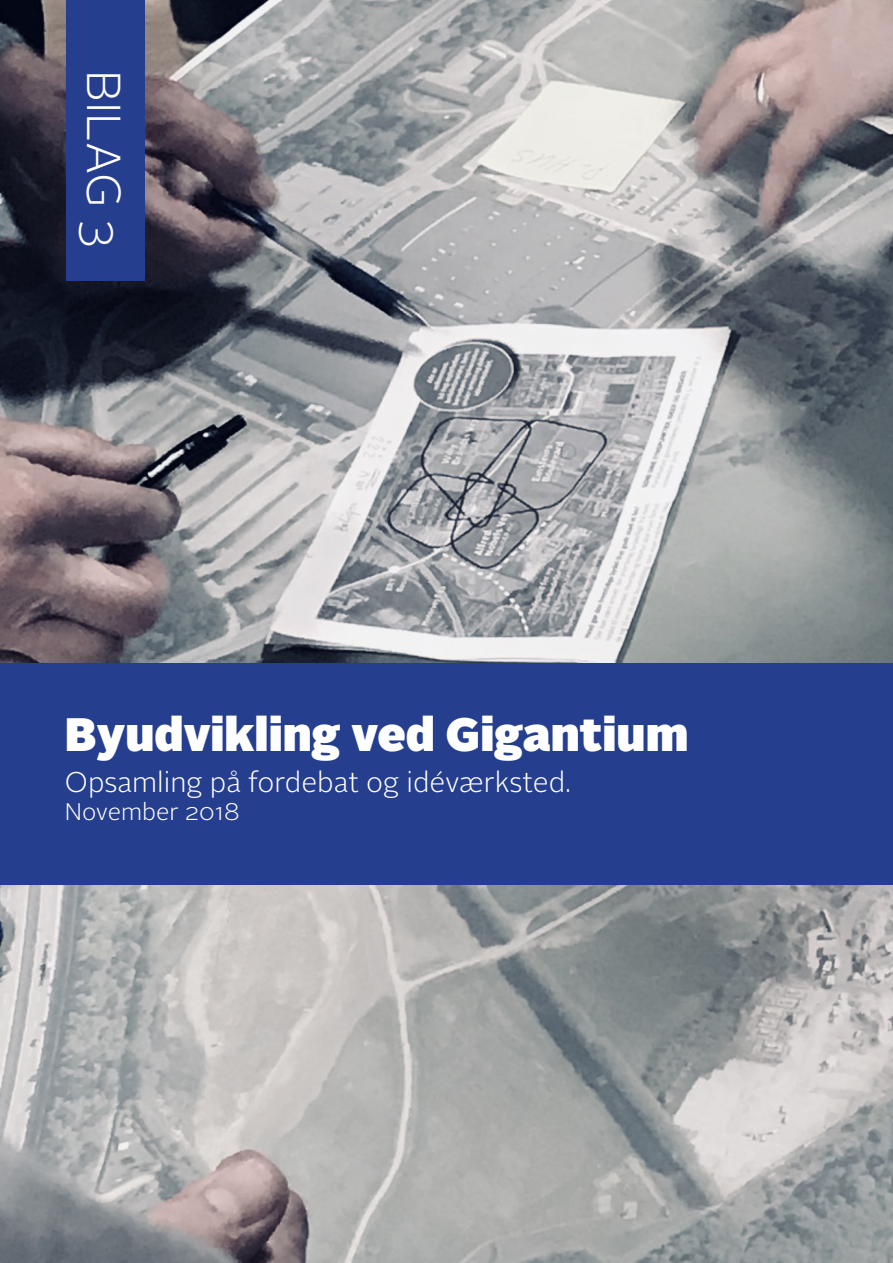
<style>
.page{position:relative;width:893px;height:1263px;background:#fff}
.page>*{position:absolute;margin:0;border:0;box-sizing:border-box;transform-origin:0 0}
.t1{font:300 47.55px "Alright Sans";color:#fff}
.t2{font:900 46.8px "Alright Sans";color:#fff}
.t3{font:300 28.5px "Alright Sans";color:#fff}
.t4{font:300 24px "Alright Sans";color:#fff}
</style>
<div class="page">
<img style="left:0;top:0;width:893px;height:1263px">
<div style="left:66px;top:0;width:79px;height:281px;background:#253f8e"></div>
<div style="left:0;top:663px;width:893px;height:221px;background:#253f8e"></div>
<p class="t1" style="left:136px;top:70px;width:178px;rotate:90deg">BILAG 3</p>
<p class="t2" style="left:65px;top:701px;width:625px">Byudvikling ved Gigantium</p>
<p class="t3" style="left:65px;top:762px;width:508px">Opsamling på fordebat og idéværksted.</p>
<p class="t4" style="left:65px;top:795px;width:176px">November 2018</p>
</div>
